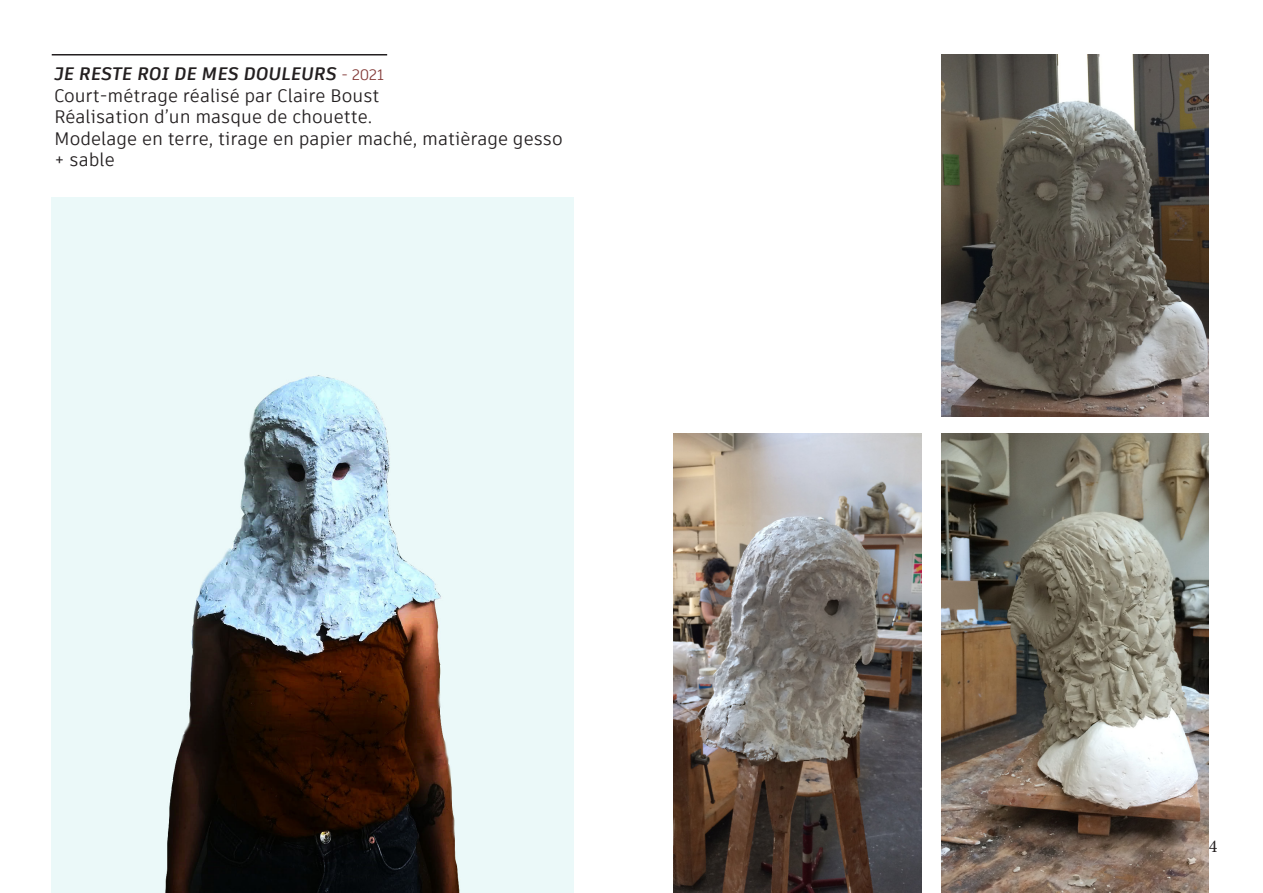
<style>
.page{position:relative;width:1263px;height:893px;background:#fff}
.page>*{position:absolute;margin:0;border:0;box-sizing:border-box;transform-origin:0 0}
.t1{font:18px/21.6px "Artifakt Element";color:#231f20}
.t2{font:italic 700 18px "Artifakt Element";color:#231f20}
.t3{font:18px "Minion Pro";color:#231f20}
.s1{font-weight:400;font-style:normal;font-size:15px;color:#853d3a}
</style>
<div class="page">
<img style="left:52px;top:198px;width:521px;height:695px">
<img style="left:673px;top:434px;width:248px;height:459px">
<img style="left:941px;top:434px;width:268px;height:459px">
<img style="left:941px;top:54px;width:268px;height:363px">
<hr style="left:52px;top:54px;width:335px;height:2px;background:#231f20">
<p class="t2" style="left:54px;top:61px;width:331px">JE RESTE ROI DE MES DOULEURS <span class="s1">- 2021</span></p>
<p class="t1" style="left:54px;top:84px;width:327px">Court-métrage réalisé par Claire Boust</p>
<p class="t1" style="left:54px;top:106px;width:320px">Réalisation d’un masque de chouette.</p>
<p class="t1" style="left:54px;top:128px;width:510px">Modelage en terre, tirage en papier maché, matièrage gesso + sable</p>
<p class="t3" style="left:1209px;top:834px;width:10px">4</p>
</div>
